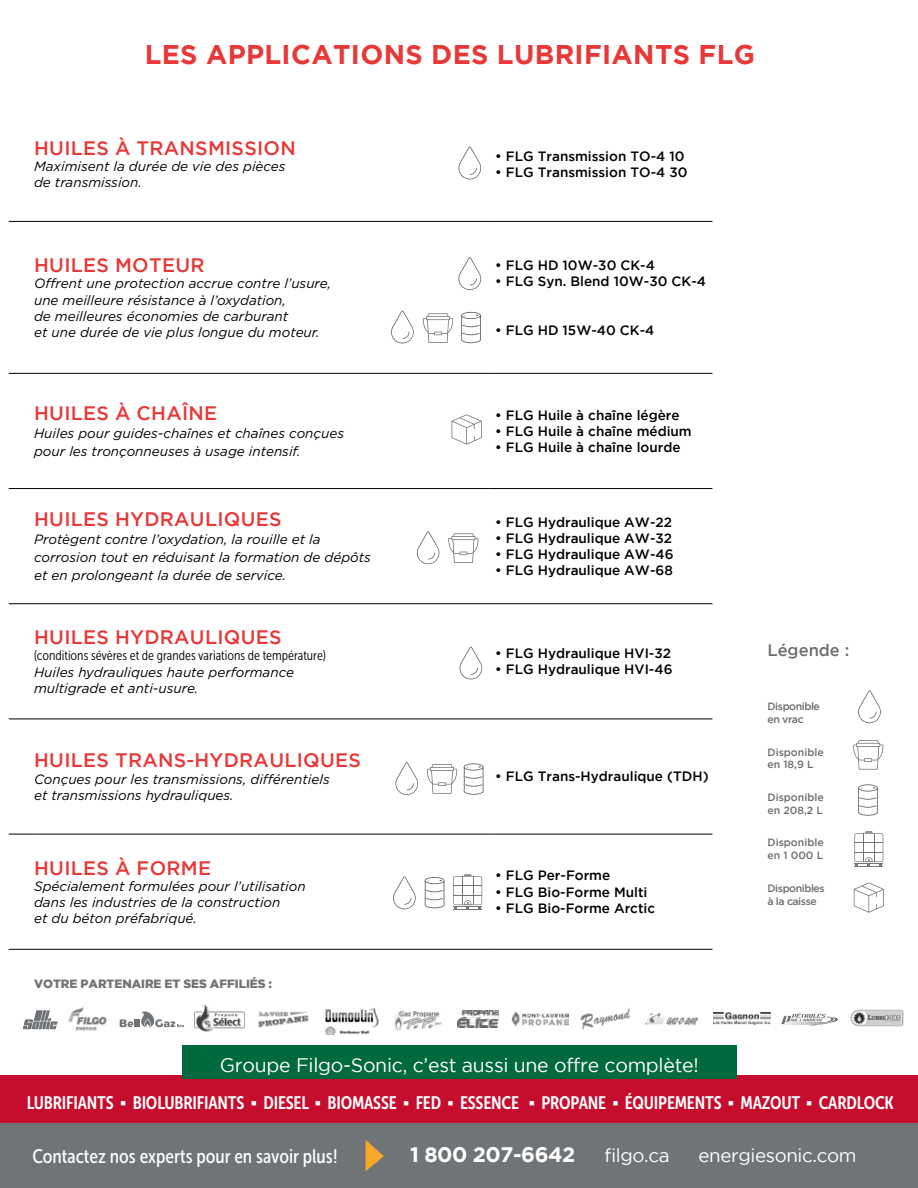
<style>
.page{position:relative;width:918px;height:1188px;background:#fff}
.page>*{position:absolute;margin:0;border:0;box-sizing:border-box;transform-origin:0 0}
.t1{font:700 27px "Gotham";letter-spacing:.015em;color:#e73938}
.t2{font:700 21px "Gotham";letter-spacing:-.02em;color:#fff}
.t3{font:500 19.5px "Gotham";letter-spacing:.015em;color:#e73938}
.t4{font:19.5px "Gotham";letter-spacing:-.015em;color:#fff}
.t5{font:19.5px "Museo Sans Cond 500";color:#fff}
.t6{font:18.75px "Gotham";letter-spacing:-.02em;color:#fff}
.t7{font:18px "Museo Sans Cond 700";letter-spacing:-.01em;color:#fff}
.t8{font:500 16.5px "Gotham";color:#000}
.t9{font:italic 13.5px/16.2px "Gotham";color:#000}
.t10{font:500 13.5px "Gotham";color:#000}
.t11{font:13.5px "Museo Sans Cond 300";color:#000}
.t12{font:900 12px "Gotham";letter-spacing:-.005em;color:#707477}
.t13{font:500 10.5px/12.6px "Gotham";color:#000}
.t14{font:500 10.5px/12.6px "Gotham";letter-spacing:-.04em;color:#000}
</style>
<div class="page">
<div style="left:0;top:1075px;width:918px;height:113px;background:#707477"></div>
<div style="left:0;top:1075px;width:918px;height:48px;background:#c70d2e"></div>
<div style="left:182px;top:1045px;width:555px;height:33px;background:#00693d"></div>
<svg style="left:366px;top:1140px;width:18px;height:31px"></svg>
<svg style="left:9px;top:221px;width:25px;height:1px"></svg>
<hr style="left:34px;top:221px;width:340px;height:1px;background:#000">
<hr style="left:374px;top:221px;width:115px;height:1px;background:#000">
<hr style="left:489px;top:221px;width:223px;height:1px;background:#000">
<svg style="left:9px;top:373px;width:25px;height:1px"></svg>
<hr style="left:34px;top:373px;width:340px;height:1px;background:#000">
<hr style="left:374px;top:373px;width:115px;height:1px;background:#000">
<hr style="left:489px;top:373px;width:223px;height:1px;background:#000">
<svg style="left:9px;top:488px;width:25px;height:1px"></svg>
<hr style="left:34px;top:488px;width:340px;height:1px;background:#000">
<hr style="left:374px;top:488px;width:115px;height:1px;background:#000">
<hr style="left:489px;top:488px;width:223px;height:1px;background:#000">
<svg style="left:9px;top:603px;width:25px;height:1px"></svg>
<hr style="left:34px;top:603px;width:340px;height:1px;background:#000">
<hr style="left:374px;top:603px;width:115px;height:1px;background:#000">
<hr style="left:489px;top:603px;width:223px;height:1px;background:#000">
<svg style="left:9px;top:719px;width:25px;height:1px"></svg>
<hr style="left:34px;top:719px;width:340px;height:1px;background:#000">
<hr style="left:374px;top:719px;width:115px;height:1px;background:#000">
<hr style="left:489px;top:719px;width:223px;height:1px;background:#000">
<svg style="left:9px;top:834px;width:25px;height:1px"></svg>
<hr style="left:34px;top:834px;width:340px;height:1px;background:#000">
<hr style="left:374px;top:834px;width:115px;height:1px;background:#000">
<hr style="left:489px;top:834px;width:223px;height:1px;background:#000">
<svg style="left:9px;top:949px;width:25px;height:1px"></svg>
<hr style="left:34px;top:949px;width:340px;height:1px;background:#000">
<hr style="left:374px;top:949px;width:115px;height:1px;background:#000">
<hr style="left:489px;top:949px;width:223px;height:1px;background:#000">
<svg style="left:854px;top:831px;width:29px;height:36px"></svg>
<svg style="left:453px;top:874px;width:29px;height:36px"></svg>
<svg style="left:854px;top:883px;width:30px;height:30px"></svg>
<svg style="left:452px;top:414px;width:30px;height:31px"></svg>
<svg style="left:858px;top:784px;width:20px;height:32px"></svg>
<svg style="left:424px;top:877px;width:21px;height:31px"></svg>
<svg style="left:461px;top:312px;width:20px;height:31px"></svg>
<svg style="left:463px;top:763px;width:21px;height:32px"></svg>
<svg style="left:853px;top:740px;width:30px;height:30px"></svg>
<svg style="left:423px;top:313px;width:30px;height:30px"></svg>
<svg style="left:448px;top:533px;width:31px;height:30px"></svg>
<svg style="left:427px;top:764px;width:30px;height:30px"></svg>
<svg style="left:858px;top:690px;width:23px;height:34px"></svg>
<svg style="left:393px;top:876px;width:23px;height:34px"></svg>
<svg style="left:395px;top:762px;width:23px;height:33px"></svg>
<svg style="left:458px;top:147px;width:24px;height:33px"></svg>
<svg style="left:458px;top:257px;width:24px;height:33px"></svg>
<svg style="left:459px;top:647px;width:24px;height:33px"></svg>
<svg style="left:416px;top:531px;width:24px;height:34px"></svg>
<svg style="left:391px;top:311px;width:23px;height:33px"></svg>
<img style="left:850px;top:1009px;width:54px;height:18px">
<svg style="left:23px;top:1010px;width:35px;height:19px"></svg>
<svg style="left:120px;top:1011px;width:64px;height:17px"></svg>
<img style="left:195px;top:1005px;width:50px;height:26px">
<img style="left:68px;top:1007px;width:39px;height:24px">
<img style="left:257px;top:1011px;width:51px;height:17px">
<img style="left:394px;top:1011px;width:47px;height:19px">
<img style="left:457px;top:1010px;width:41px;height:18px">
<img style="left:511px;top:1011px;width:57px;height:16px">
<img style="left:580px;top:1008px;width:51px;height:22px">
<img style="left:645px;top:1013px;width:54px;height:13px">
<img style="left:714px;top:1013px;width:56px;height:12px">
<img style="left:324px;top:1008px;width:55px;height:27px">
<svg style="left:781px;top:1013px;width:57px;height:13px"></svg>
<h1 class="t1" style="left:145px;top:39px;width:612px">LES APPLICATIONS DES LUBRIFIANTS FLG</h1>
<h3 class="t3" style="left:34px;top:137px;width:263px">HUILES À TRANSMISSION</h3>
<p class="t9" style="left:34px;top:158px;width:253px">Maximisent la durée de vie des pièces de transmission.</p>
<h3 class="t3" style="left:34px;top:254px;width:172px">HUILES MOTEUR</h3>
<p class="t9" style="left:34px;top:275px;width:299px">Offrent une protection accrue contre l’usure, une meilleure résistance à l’oxydation,<br>de meilleures économies de carburant<br>et une durée de vie plus longue du moteur.</p>
<h3 class="t3" style="left:34px;top:402px;width:185px">HUILES À CHAÎNE</h3>
<p class="t9" style="left:34px;top:424px;width:311px;line-height:18px">Huiles pour guides-chaînes et chaînes conçues pour les tronçonneuses à usage intensif.</p>
<h3 class="t3" style="left:34px;top:508px;width:249px">HUILES HYDRAULIQUES</h3>
<p class="t9" style="left:34px;top:530px;width:338px;line-height:18px">Protègent contre l’oxydation, la rouille et la corrosion tout en réduisant la formation de dépôts et en prolongeant la durée de service.</p>
<h3 class="t3" style="left:34px;top:626px;width:249px">HUILES HYDRAULIQUES</h3>
<p class="t11" style="left:34px;top:648px;width:293px">(conditions sévères et de grandes variations de température)</p>
<p class="t9" style="left:34px;top:663px;width:262px">Huiles hydrauliques haute performance multigrade et anti-usure.</p>
<p class="t10" style="left:495px;top:148px;width:191px">• FLG Transmission TO-4 10</p>
<p class="t10" style="left:495px;top:165px;width:194px">• FLG Transmission TO-4 30</p>
<p class="t10" style="left:495px;top:257px;width:161px">• FLG HD 10W-30 CK-4</p>
<p class="t10" style="left:495px;top:274px;width:212px">• FLG Syn. Blend 10W-30 CK-4</p>
<p class="t10" style="left:495px;top:322px;width:161px">• FLG HD 15W-40 CK-4</p>
<p class="t10" style="left:495px;top:407px;width:186px">• FLG Huile à chaîne légère</p>
<p class="t10" style="left:495px;top:423px;width:198px">• FLG Huile à chaîne médium</p>
<p class="t10" style="left:495px;top:440px;width:187px">• FLG Huile à chaîne lourde</p>
<p class="t10" style="left:495px;top:514px;width:178px">• FLG Hydraulique AW-22</p>
<p class="t10" style="left:495px;top:531px;width:178px">• FLG Hydraulique AW-32</p>
<p class="t10" style="left:495px;top:547px;width:180px">• FLG Hydraulique AW-46</p>
<p class="t10" style="left:495px;top:563px;width:179px">• FLG Hydraulique AW-68</p>
<p class="t10" style="left:495px;top:646px;width:177px">• FLG Hydraulique HVI-32</p>
<p class="t10" style="left:495px;top:662px;width:179px">• FLG Hydraulique HVI-46</p>
<h3 class="t3" style="left:34px;top:749px;width:328px">HUILES TRANS-HYDRAULIQUES</h3>
<p class="t9" style="left:34px;top:770px;width:297px">Conçues pour les transmissions, différentiels et transmissions hydrauliques.</p>
<p class="t10" style="left:495px;top:769px;width:215px">• FLG Trans-Hydraulique (TDH)</p>
<h3 class="t3" style="left:34px;top:857px;width:178px">HUILES À FORME</h3>
<p class="t9" style="left:34px;top:878px;width:273px">Spécialement formulées pour l’utilisation dans les industries de la construction<br>et du béton préfabriqué.</p>
<p class="t12" style="left:34px;top:977px;width:239px">VOTRE PARTENAIRE ET SES AFFILIÉS :</p>
<p class="t10" style="left:495px;top:868px;width:117px">• FLG Per-Forme</p>
<p class="t10" style="left:495px;top:884px;width:154px">• FLG Bio-Forme Multi</p>
<p class="t10" style="left:495px;top:900px;width:161px">• FLG Bio-Forme Arctic</p>
<h3 class="t4" style="left:220px;top:1054px;width:480px">Groupe Filgo-Sonic, c’est aussi une offre complète!</h3>
<p class="t8" style="left:767px;top:640px;width:84px">Légende :</p>
<p class="t14" style="left:767px;top:700px;width:54px">Disponible en vrac</p>
<p class="t13" style="left:767px;top:745px;width:58px">Disponible en 18,9 L</p>
<p class="t13" style="left:767px;top:791px;width:58px">Disponible en 208,2 L</p>
<p class="t13" style="left:767px;top:836px;width:58px">Disponible en 1 000 L</p>
<p class="t14" style="left:767px;top:882px;width:59px">Disponibles à la caisse</p>
<h3 class="t7" style="left:27px;top:1092px;width:494px">LUBRIFIANTS ■ BIOLUBRIFIANTS ■ DIESEL ■ BIOMASSE ■ FED ■ ESSENCE</h3>
<h3 class="t7" style="left:529px;top:1092px;width:366px">■ PROPANE ■ ÉQUIPEMENTS ■ MAZOUT ■ CARDLOCK</h3>
<h3 class="t5" style="left:32px;top:1145px;width:307px">Contactez nos experts pour en savoir plus !</h3>
<h2 class="t2" style="left:410px;top:1143px;width:167px">1 800 207-6642</h2>
<h3 class="t6" style="left:604px;top:1145px;width:67px">filgo.ca</h3>
<h3 class="t6" style="left:699px;top:1145px;width:160px">energiesonic.com</h3>
</div>
